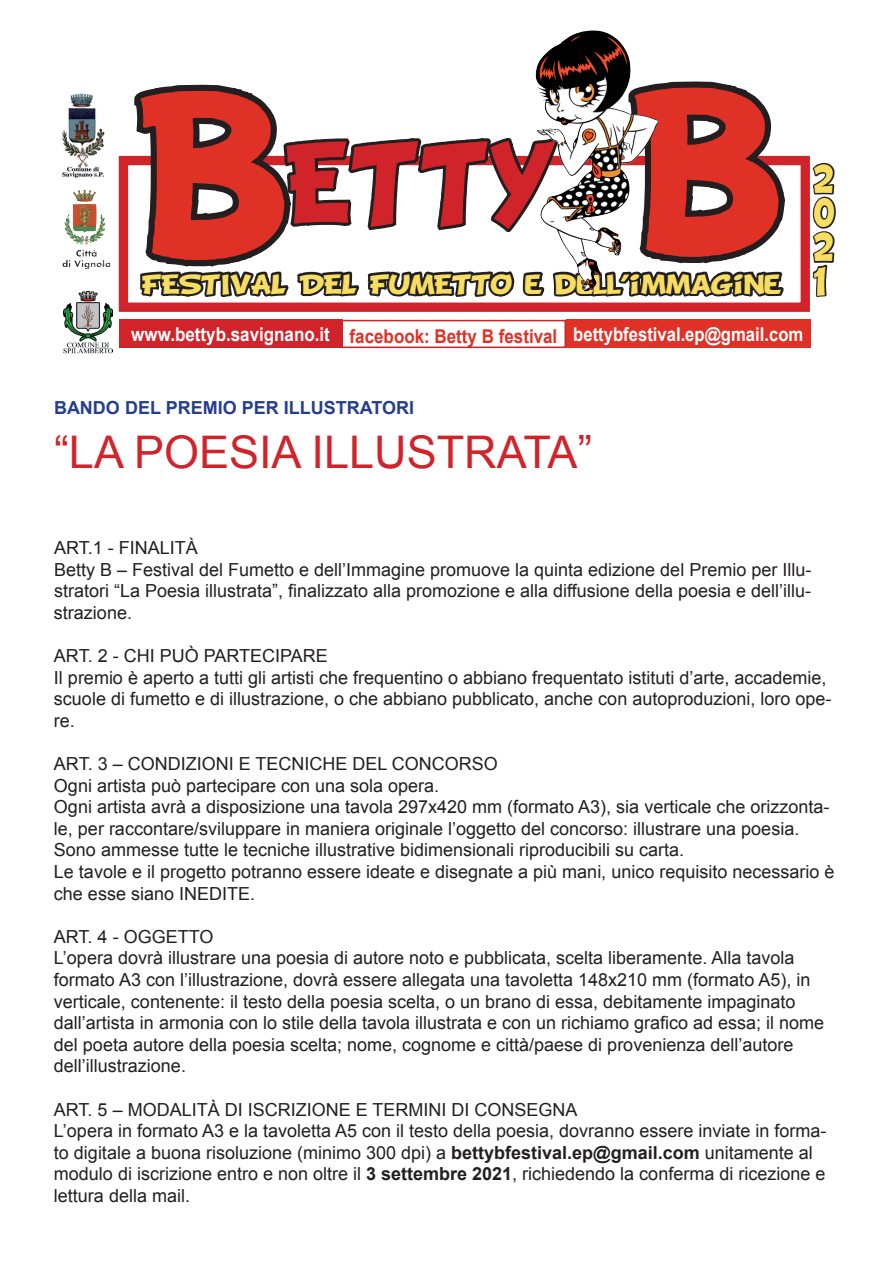
<style>
.page{position:relative;width:893px;height:1263px;background:#fff}
.page>*{position:absolute;margin:0;border:0;box-sizing:border-box;transform-origin:0 0}
.t1{font:183.3px "BD Cartoon Shout";color:#e03126}
.t2{font:90.9px "BD Cartoon Shout";color:#d1232a}
.t3{font:45px "Arial";color:#d1232a}
.t4{font:34.35px/34.2px "BD Cartoon Shout";color:#f7de63;text-align:justify;scale:.92 1}
.t5{font:21.75px "BD Cartoon Shout";letter-spacing:-.025em;color:#f7de63;scale:1.2 1}
.t6{font:700 19.05px "Arial";color:#fff;scale:.89 1}
.t7{font:18px/21.6px "Arial";color:#231f20}
.t8{font:700 18px "Arial";color:#253f8e}
.s1{font-size:183.3px;color:#e03126}
.s2{color:#e03126}
.s3{font-weight:700}
</style>
<div class="page">
<div style="left:119px;top:156px;width:691px;height:156px;border:9px solid #d1232a"></div>
<svg style="left:128px;top:30px;width:663px;height:319px"></svg>
<svg style="left:812px;top:162px;width:24px;height:135px"></svg>
<img style="left:64px;top:190px;width:42px;height:55px">
<img style="left:62px;top:93px;width:43px;height:85px">
<img style="left:63px;top:291px;width:49px;height:63px">
<img style="left:534px;top:37px;width:68px;height:255px">
<div style="left:566px;top:320px;width:245px;height:28px;background:#e03126"></div>
<div style="left:119px;top:320px;width:223px;height:28px;background:#d1232a"></div>
<div style="left:341px;top:320px;width:225px;height:28px;border:2px solid #d1232a"></div>
<h2 class="t2" style="left:287px;top:138px;width:498px">ETTY <span class="s1">B</span></h2>
<h1 class="t1" style="left:140px;top:84px;width:150px">B</h1>
<p class="t5" style="left:143px;top:273px;width:534px">FESTIVAL DEL FUMETTO E DELL’IMMAGINE</p>
<h3 class="t4" style="left:814px;top:163px;width:24px">2<br>0<br>2<br>1</h3>
<p class="t6" style="left:131px;top:322px;width:757px">www.bettyb.savignano.it <span class="s2">facebook: Betty B festival</span> bettybfestival.ep@gmail.com</p>
<p class="t8" style="left:54px;top:395px;width:362px">BANDO DEL PREMIO PER ILLUSTRATORI</p>
<h3 class="t3" style="left:54px;top:422px;width:540px">“LA POESIA ILLUSTRATA”</h3>
<p class="t7" style="left:54px;top:537px;width:759px">ART.1 - FINALITÀ<br>Betty B – Festival del Fumetto e dell’Immagine promuove la quinta edizione del Premio per Illu&shy;stratori “La Poesia illustrata”, finalizzato alla promozione e alla diffusione della poesia e dell’illu&shy;strazione.</p>
<p class="t7" style="left:54px;top:645px;width:779px">ART. 2 - CHI PUÒ PARTECIPARE<br>Il premio è aperto a tutti gli artisti che frequentino o abbiano frequentato istituti d’arte, accademie, scuole di fumetto e di illustrazione, o che abbiano pubblicato, anche con autoproduzioni, loro ope&shy;re.</p>
<p class="t7" style="left:54px;top:753px;width:782px">ART. 3 – CONDIZIONI E TECNICHE DEL CONCORSO<br>Ogni artista può partecipare con una sola opera.<br>Ogni artista avrà a disposizione una tavola 297x420 mm (formato A3), sia verticale che orizzonta&shy;le, per raccontare/sviluppare in maniera originale l’oggetto del concorso: illustrare una poesia.<br>Sono ammesse tutte le tecniche illustrative bidimensionali riproducibili su carta.<br>Le tavole e il progetto potranno essere ideate e disegnate a più mani, unico requisito necessario è che esse siano INEDITE.</p>
<p class="t7" style="left:54px;top:926px;width:772px">ART. 4 - OGGETTO<br>L’opera dovrà illustrare una poesia di autore noto e pubblicata, scelta liberamente. Alla tavola formato A3 con l’illustrazione, dovrà essere allegata una tavoletta 148x210 mm (formato A5), in verticale, contenente: il testo della poesia scelta, o un brano di essa, debitamente impaginato dall’artista in armonia con lo stile della tavola illustrata e con un richiamo grafico ad essa; il nome del poeta autore della poesia scelta; nome, cognome e città/paese di provenienza dell’autore dell’illustrazione.</p>
<p class="t7" style="left:54px;top:1099px;width:774px">ART. 5 – MODALITÀ DI ISCRIZIONE E TERMINI DI CONSEGNA<br>L’opera in formato A3 e la tavoletta A5 con il testo della poesia, dovranno essere inviate in forma&shy;to digitale a buona risoluzione (minimo 300 dpi) a <span class="s3">bettybfestival.ep@gmail.com</span> unitamente al modulo di iscrizione entro e non oltre il <span class="s3">3 settembre 2021</span>, richiedendo la conferma di ricezione e lettura della mail.</p>
</div>
